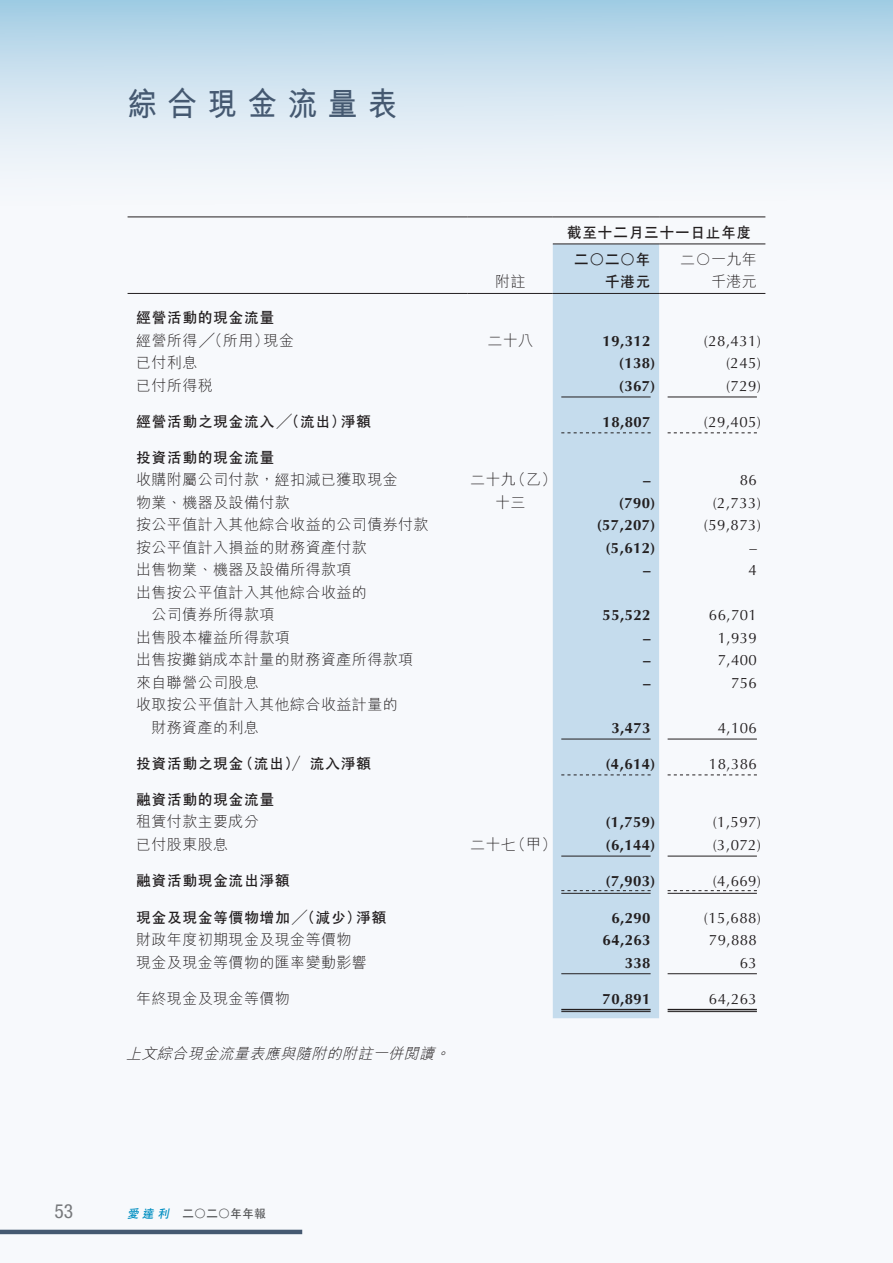
<style>
.page{position:relative;width:893px;height:1263px;background:#f7f9fc}
.page>*{position:absolute;margin:0;border:0;box-sizing:border-box;transform-origin:0 0}
.t1{font:700 33px "M Hei HK";letter-spacing:.345em;color:#455971;scale:.9 1}
.t2{font:condensed 19.5px "Helvetica Neue LT Std";color:#76787b}
.t3{font:300 15px/22.5px "M Hei HK";letter-spacing:.03em;color:#231f20}
.t4{font:15px "Optima LT Std";letter-spacing:.03em;color:#231f20}
.t5{font:700 15px "C Hei 2 HK";letter-spacing:.03em;color:#231f20}
.t6{font:700 15px "Optima LT Std";letter-spacing:.03em;color:#231f20}
.t7{font:italic 300 15px "M Hei HK";color:#231f20}
.t8{font:700 12px "C Hei 2 HK";color:#57585a}
.t9{font:italic 700 12px "C Hei 2 HK";color:#008ec1}
</style>
<div class="page">
<div style="left:0;top:0;width:893px;height:212px;background:linear-gradient(to bottom,#aad0e6,#fffefe)"></div>
<hr style="left:0;top:1230px;width:302px;height:4px;background:#455971">
<div style="left:553px;top:245px;width:106px;height:773px;background:#c5dced"></div>
<hr style="left:128px;top:217px;width:340px;height:1px;background:#231f20">
<hr style="left:468px;top:217px;width:85px;height:1px;background:#231f20">
<hr style="left:553px;top:217px;width:106px;height:1px;background:#231f20">
<hr style="left:659px;top:217px;width:106px;height:1px;background:#231f20">
<hr style="left:553px;top:244px;width:106px;height:1px;background:#231f20">
<hr style="left:659px;top:244px;width:106px;height:1px;background:#231f20">
<hr style="left:128px;top:293px;width:340px;height:1px;background:#231f20">
<hr style="left:468px;top:293px;width:85px;height:1px;background:#231f20">
<hr style="left:553px;top:293px;width:106px;height:1px;background:#231f20">
<hr style="left:659px;top:293px;width:106px;height:1px;background:#231f20">
<hr style="left:561px;top:397px;width:90px;height:1px;background:#231f20">
<hr style="left:668px;top:397px;width:89px;height:1px;background:#231f20">
<svg style="left:561px;top:432px;width:90px;height:1px"></svg>
<svg style="left:668px;top:432px;width:89px;height:1px"></svg>
<hr style="left:561px;top:739px;width:90px;height:1px;background:#231f20">
<hr style="left:668px;top:739px;width:89px;height:1px;background:#231f20">
<svg style="left:561px;top:774px;width:90px;height:1px"></svg>
<svg style="left:668px;top:774px;width:89px;height:1px"></svg>
<hr style="left:561px;top:856px;width:90px;height:1px;background:#231f20">
<hr style="left:668px;top:856px;width:89px;height:1px;background:#231f20">
<svg style="left:561px;top:890px;width:90px;height:1px"></svg>
<hr style="left:561px;top:893px;width:90px;height:1px;background:#231f20">
<svg style="left:668px;top:890px;width:89px;height:1px"></svg>
<hr style="left:668px;top:893px;width:89px;height:1px;background:#231f20">
<hr style="left:561px;top:973px;width:90px;height:1px;background:#231f20">
<hr style="left:668px;top:973px;width:89px;height:1px;background:#231f20">
<hr style="left:561px;top:1009px;width:90px;height:1px;background:#231f20">
<hr style="left:561px;top:1011px;width:90px;height:1px;background:#231f20">
<hr style="left:668px;top:1009px;width:89px;height:1px;background:#231f20">
<hr style="left:668px;top:1011px;width:89px;height:1px;background:#231f20">
<h1 class="t1" style="left:128px;top:80px;width:301px">綜合現金流量表</h1>
<p class="t5" style="left:567px;top:221px;width:186px">截至十二月三十一日止年度</p>
<p class="t3" style="left:680px;top:248px;width:78px">二○一九年</p>
<p class="t5" style="left:574px;top:248px;width:78px">二○二○年</p>
<p class="t3" style="left:495px;top:270px;width:32px">附註</p>
<p class="t5" style="left:605px;top:271px;width:47px">千港元</p>
<p class="t3" style="left:711px;top:270px;width:47px">千港元</p>
<p class="t5" style="left:136px;top:307px;width:140px">經營活動的現金流量</p>
<p class="t3" style="left:136px;top:329px;width:134px">經營所得╱（所用）</p>
<p class="t3" style="left:264px;top:329px;width:32px">現金</p>
<p class="t3" style="left:487px;top:329px;width:47px">二十八</p>
<p class="t6" style="left:603px;top:332px;width:49px">19,312</p>
<p class="t4" style="left:704px;top:332px;width:59px">)28,431(</p>
<p class="t3" style="left:136px;top:351px;width:63px">已付利息</p>
<p class="t6" style="left:619px;top:354px;width:38px">)138(</p>
<p class="t4" style="left:726px;top:354px;width:37px">)245(</p>
<p class="t3" style="left:136px;top:374px;width:78px">已付所得稅</p>
<p class="t6" style="left:619px;top:377px;width:38px">)367(</p>
<p class="t4" style="left:726px;top:377px;width:37px">)729(</p>
<p class="t5" style="left:136px;top:410px;width:211px">經營活動之現金流入╱（流出）</p>
<p class="t5" style="left:136px;top:446px;width:140px">投資活動的現金流量</p>
<p class="t5" style="left:341px;top:410px;width:32px">淨額</p>
<p class="t6" style="left:603px;top:413px;width:49px">18,807</p>
<p class="t4" style="left:704px;top:413px;width:59px">)29,405(</p>
<p class="t3" style="left:136px;top:468px;width:263px">收購附屬公司付款，經扣減已獲取現金</p>
<p class="t3" style="left:511px;top:468px;width:47px">（乙(</p>
<p class="t3" style="left:470px;top:468px;width:47px">二十九</p>
<p class="t6" style="left:643px;top:471px;width:9px">–</p>
<p class="t4" style="left:740px;top:471px;width:19px">86</p>
<p class="t3" style="left:136px;top:491px;width:155px">物業、機器及設備付款</p>
<p class="t3" style="left:495px;top:491px;width:32px">十三</p>
<p class="t6" style="left:619px;top:494px;width:38px">)790(</p>
<p class="t4" style="left:713px;top:494px;width:50px">)2,733(</p>
<p class="t3" style="left:136px;top:513px;width:294px">按公平值計入其他綜合收益的公司債券付款</p>
<p class="t6" style="left:597px;top:516px;width:60px">)57,207(</p>
<p class="t4" style="left:704px;top:516px;width:59px">)59,873(</p>
<p class="t3" style="left:136px;top:536px;width:232px">按公平值計入損益的財務資產付款</p>
<p class="t6" style="left:606px;top:539px;width:52px">)5,612(</p>
<p class="t4" style="left:749px;top:539px;width:9px">–</p>
<p class="t3" style="left:136px;top:558px;width:232px">出售物業、機器及設備所得款項出售按公平值計入其他綜合收益的</p>
<p class="t6" style="left:643px;top:561px;width:9px">–</p>
<p class="t4" style="left:748px;top:561px;width:10px">4</p>
<p class="t3" style="left:151px;top:603px;width:124px">公司債券所得款項</p>
<p class="t6" style="left:603px;top:606px;width:49px">55,522</p>
<p class="t4" style="left:709px;top:606px;width:49px">66,701</p>
<p class="t3" style="left:136px;top:626px;width:155px">出售股本權益所得款項</p>
<p class="t6" style="left:643px;top:629px;width:9px">–</p>
<p class="t4" style="left:718px;top:629px;width:41px">1,939</p>
<p class="t3" style="left:136px;top:648px;width:279px">出售按攤銷成本計量的財務資產所得款項</p>
<p class="t6" style="left:643px;top:651px;width:9px">–</p>
<p class="t4" style="left:718px;top:651px;width:41px">7,400</p>
<p class="t3" style="left:136px;top:671px;width:263px">來自聯營公司股息<br>收取按公平值計入其他綜合收益計量的</p>
<p class="t6" style="left:643px;top:674px;width:9px">–</p>
<p class="t4" style="left:731px;top:674px;width:27px">756</p>
<p class="t3" style="left:151px;top:716px;width:109px">財務資產的利息</p>
<p class="t6" style="left:611px;top:719px;width:41px">3,473</p>
<p class="t4" style="left:718px;top:719px;width:41px">4,106</p>
<p class="t5" style="left:238px;top:752px;width:134px">（流出／） 流入淨額</p>
<p class="t5" style="left:136px;top:752px;width:109px">投資活動之現金</p>
<p class="t5" style="left:136px;top:788px;width:140px">融資活動的現金流量</p>
<p class="t6" style="left:606px;top:755px;width:52px">)4,614(</p>
<p class="t4" style="left:709px;top:755px;width:49px">18,386</p>
<p class="t3" style="left:136px;top:810px;width:124px">租賃付款主要成分</p>
<p class="t6" style="left:606px;top:813px;width:52px">)1,759(</p>
<p class="t4" style="left:713px;top:814px;width:50px">)1,597(</p>
<p class="t3" style="left:136px;top:833px;width:94px">已付股東股息</p>
<p class="t3" style="left:511px;top:833px;width:47px">（甲(</p>
<p class="t3" style="left:470px;top:833px;width:47px">二十七</p>
<p class="t6" style="left:606px;top:836px;width:52px">)6,144(</p>
<p class="t4" style="left:713px;top:836px;width:50px">)3,072(</p>
<p class="t5" style="left:136px;top:869px;width:155px">融資活動現金流出淨額</p>
<p class="t6" style="left:606px;top:872px;width:52px">)7,903(</p>
<p class="t4" style="left:713px;top:872px;width:50px">)4,669(</p>
<p class="t5" style="left:136px;top:906px;width:227px">現金及現金等價物增加╱（減少）</p>
<p class="t5" style="left:356px;top:906px;width:32px">淨額</p>
<p class="t6" style="left:611px;top:909px;width:41px">6,290</p>
<p class="t4" style="left:704px;top:909px;width:59px">)15,688(</p>
<p class="t3" style="left:136px;top:928px;width:217px">財政年度初期現金及現金等價物</p>
<p class="t6" style="left:603px;top:931px;width:49px">64,263</p>
<p class="t4" style="left:709px;top:931px;width:49px">79,888</p>
<p class="t3" style="left:136px;top:950px;width:232px">現金及現金等價物的匯率變動影響</p>
<p class="t6" style="left:625px;top:954px;width:27px">338</p>
<p class="t4" style="left:740px;top:954px;width:19px">63</p>
<p class="t3" style="left:136px;top:986px;width:155px">年終現金及現金等價物</p>
<p class="t6" style="left:603px;top:990px;width:49px">70,891</p>
<p class="t4" style="left:709px;top:990px;width:49px">64,263</p>
<p class="t7" style="left:126px;top:1046px;width:313px">上文綜合現金流量表應與隨附的附註一併閱讀</p>
<p class="t7" style="left:434px;top:1046px;width:20px">。</p>
<h2 class="t2" style="left:54px;top:1200px;width:20px">53</h2>
<p class="t9" style="left:127px;top:1205px;width:47px">愛達利</p>
<p class="t8" style="left:182px;top:1205px;width:85px">二○二○年年報</p>
</div>
